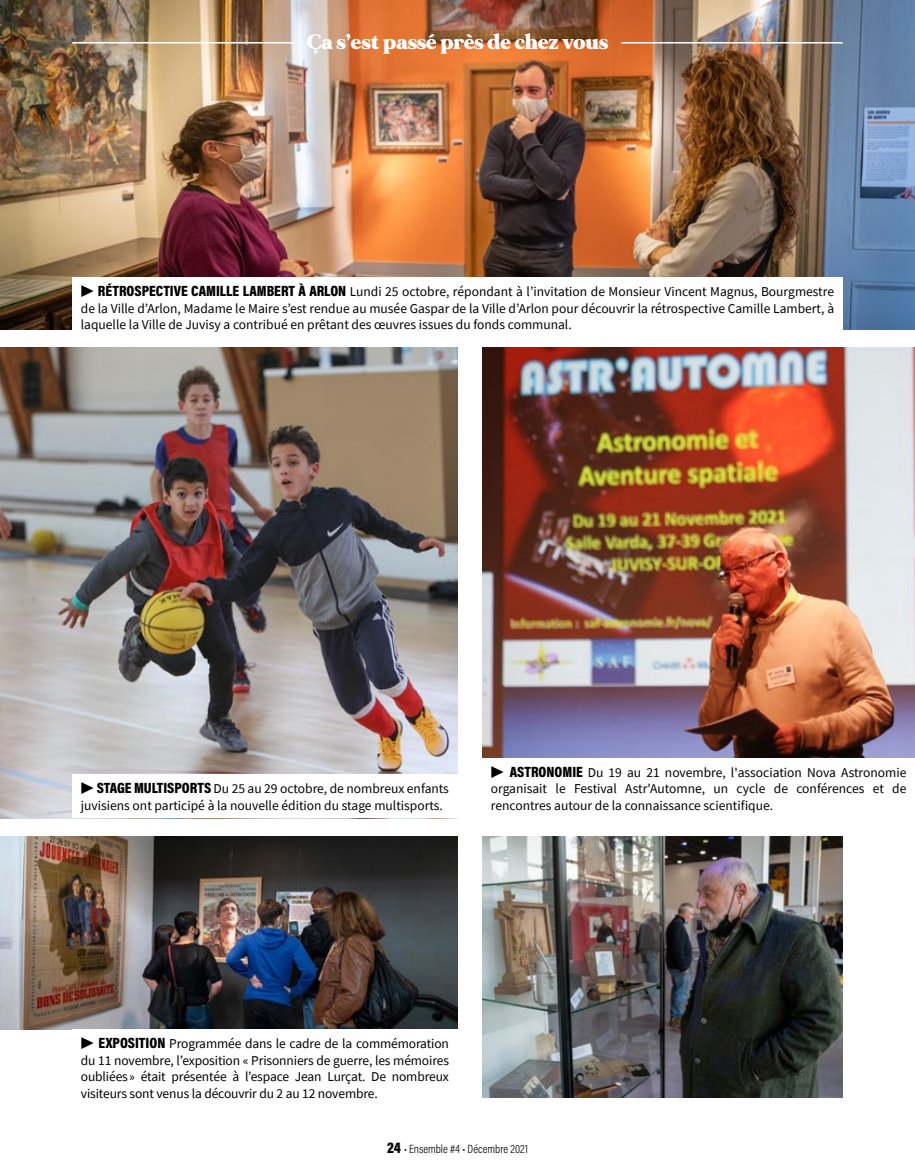
<style>
.page{position:relative;width:915px;height:1170px;background:#fff}
.page>*{position:absolute;margin:0;border:0;box-sizing:border-box;transform-origin:0 0}
.t1{font:900 21px "MADE Mirage";color:#fff}
.t2{font:13.5px/16.5px "Source Sans Pro";color:#000;text-align:justify}
.t3{font:12px "Acumin Variable Concept";color:#000}
.s1{font-weight:700;font-size:15px}
.s2{font-family:"Acumin Variable Concept";font-size:15px}
.s3{font-size:15.75px}
</style>
<div class="page">
<img style="left:0;top:836px;width:457px;height:193px">
<img style="left:482px;top:836px;width:360px;height:261px">
<img style="left:0;top:347px;width:457px;height:471px">
<div style="left:72px;top:774px;width:385px;height:44px;background:#fff"></div>
<img style="left:0;top:0;width:914px;height:329px">
<div style="left:72px;top:278px;width:770px;height:60px;background:#fff"></div>
<hr style="left:72px;top:42px;width:221px;height:2px;background:#fff">
<hr style="left:621px;top:42px;width:221px;height:2px;background:#fff">
<img style="left:482px;top:347px;width:432px;height:411px">
<h1 class="t1" style="left:306px;top:27px;width:303px">Ça s’est passé près de chez vous</h1>
<p class="t2" style="left:81px;top:283px;width:754px"><span class="s1">▶</span> <span class="s2">RÉTROSPECTIVE CAMILLE LAMBERT À ARLON</span> Lundi 25 octobre, répondant à l’invitation de Monsieur Vincent Magnus, Bourgmestre de la Ville d’Arlon, Madame le Maire s’est rendue au musée Gaspar de la Ville d’Arlon pour découvrir la rétrospective Camille Lambert, à laquelle la Ville de Juvisy a contribué en prêtant des œuvres issues du fonds communal.</p>
<p class="t2" style="left:81px;top:780px;width:369px"><span class="s1">▶</span> <span class="s2">STAGE MULTISPORTS</span> Du 25 au 29 octobre, de nombreux enfants juvisiens ont participé à la nouvelle édition du stage multisports.</p>
<p class="t2" style="left:490px;top:763px;width:417px"><span class="s1">▶</span> <span class="s2">ASTRONOMIE</span> Du 19 au 21 novembre, l'association Nova Astronomie organisait le Festival Astr'Automne, un cycle de conférences et de rencontres autour de la connaissance scientifique.</p>
<p class="t2" style="left:81px;top:1035px;width:369px"><span class="s1">▶</span> <span class="s2">EXPOSITION</span> Programmée dans le cadre de la commémoration du 11 novembre, l’exposition « Prisonniers de guerre, les mémoires oubliées» était présentée à l’espace Jean Lurçat. De nombreux visiteurs sont venus la découvrir du 2 au 12 novembre.</p>
<p class="t3" style="left:387px;top:1140px;width:142px"><span class="s3">24</span> • Ensemble #4 • Décembre 2021</p>
</div>
